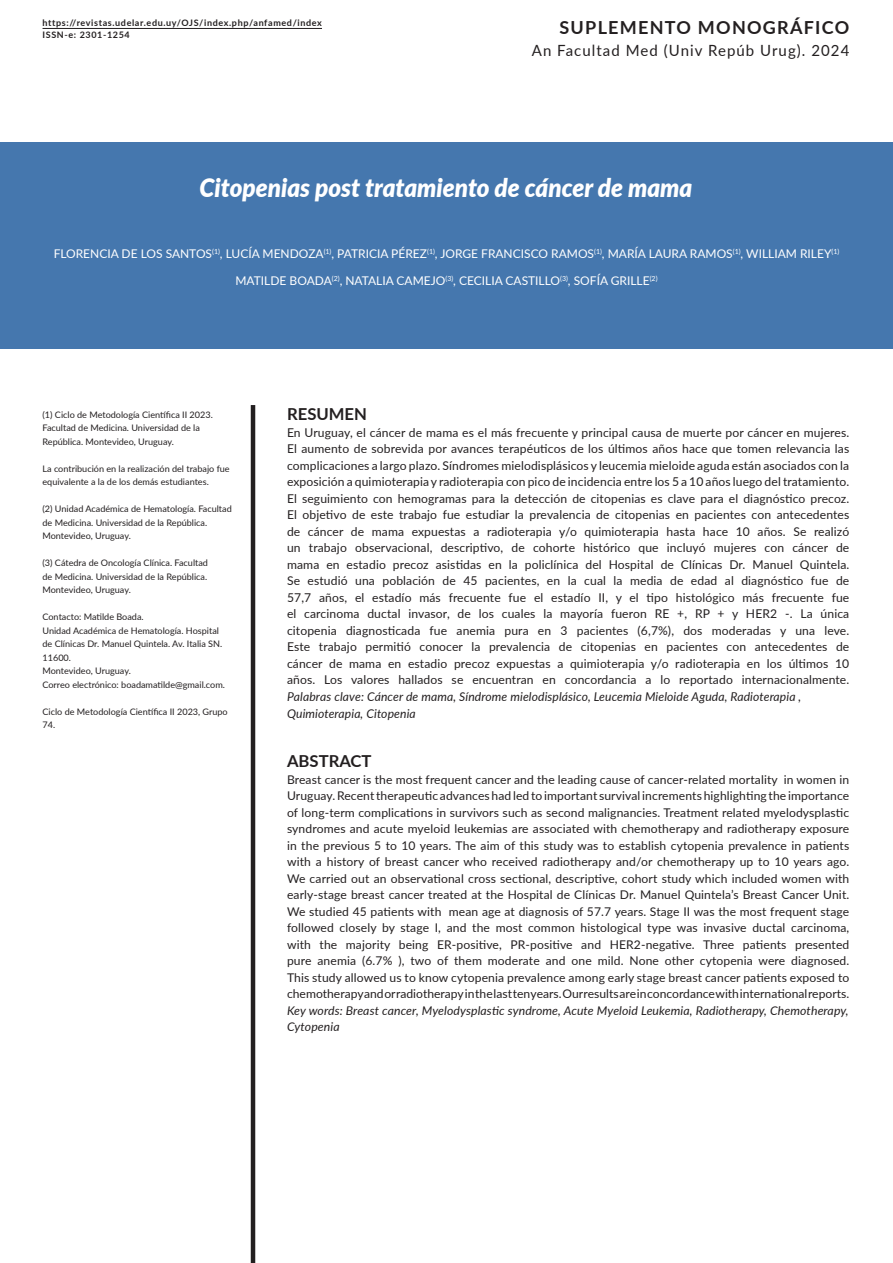
<style>
.page{position:relative;width:893px;height:1263px;background:#fff}
.page>*{position:absolute;margin:0;border:0;box-sizing:border-box;transform-origin:0 0}
.t1{font:italic 900 25.5px "Lato";color:#fff;scale:.95 1}
.t2{font:700 18px "Lato";letter-spacing:.07em;color:#231f20}
.t3{font:700 16.5px "Lato";color:#231f20}
.t4{font:15.45px "Lato";letter-spacing:.07em;color:#231f20}
.t5{font:12.15px/16.5px "Lato";letter-spacing:.01em;color:#231f20;text-align:justify}
.t6{font:italic 12.15px/16.5px "Lato";letter-spacing:.01em;color:#231f20}
.t7{font:12px/16.5px "Lato";letter-spacing:.01em;color:#231f20;text-align:justify}
.t8{font:12px "Lato";color:#fff}
.t9{font:italic 12px/16.5px "Lato";letter-spacing:.01em;color:#231f20}
.t10{font:9px/13.5px "Lato";color:#231f20}
.t11{font:700 9px "Lato";letter-spacing:.07em;color:#231f20}
</style>
<div class="page">
<div style="left:1px;top:142px;width:892px;height:207px;background:#4577ae"></div>
<hr style="left:43px;top:28px;width:279px;height:1px;background:#231f20">
<hr style="left:251px;top:405px;width:4px;height:858px;background:#231f20">
<p class="t11" style="left:43px;top:16px;width:281px">https://revistas.udelar.edu.uy/OJS/index.php/anfamed/index</p>
<p class="t11" style="left:43px;top:28px;width:89px">ISSN-e: 2301-1254</p>
<p class="t2" style="left:559px;top:14px;width:291px">SUPLEMENTO MONOGRÁFICO</p>
<p class="t4" style="left:532px;top:39px;width:319px">An Facultad Med (Univ Repúb Urug). 2024</p>
<p class="t1" style="left:200px;top:169px;width:520px">Citopenias post tratamiento de cáncer de mama</p>
<p class="t8" style="left:54px;top:245px;width:787px">FLORENCIA DE LOS SANTOS<sup>(1)</sup>, LUCÍA MENDOZA<sup>(1)</sup>, PATRICIA PÉREZ<sup>(1)</sup>, JORGE FRANCISCO RAMOS<sup>(1)</sup>, MARÍA LAURA RAMOS<sup>(1)</sup>, WILLIAM RILEY<sup>(1)</sup></p>
<p class="t8" style="left:235px;top:272px;width:424px">MATILDE BOADA<sup>(2)</sup>, NATALIA CAMEJO<sup>(3)</sup>, CECILIA CASTILLO<sup>(3)</sup>, SOFÍA GRILLE<sup>(2)</sup></p>
<p class="t10" style="left:43px;top:407px;width:172px">(1) Ciclo de Metodología Científica II 2023.<br>Facultad de Medicina. Universidad de la<br>República. Montevideo, Uruguay.</p>
<p class="t10" style="left:43px;top:461px;width:189px">La contribución en la realización del trabajo fue equivalente a la de los demás estudiantes.</p>
<p class="t10" style="left:43px;top:502px;width:191px">(2) Unidad Académica de Hematología. Facultad de Medicina. Universidad de la República.<br>Montevideo, Uruguay.</p>
<p class="t10" style="left:43px;top:556px;width:167px;text-align:justify">(3) Cátedra de Oncología Clínica. Facultad de Medicina. Universidad de la República.<br>Montevideo, Uruguay.</p>
<p class="t10" style="left:43px;top:610px;width:103px">Contacto: Matilde Boada.</p>
<p class="t10" style="left:43px;top:623px;width:181px">Unidad Académica de Hematología. Hospital de Clínicas Dr. Manuel Quintela. Av. Italia SN.<br>11600.</p>
<p class="t10" style="left:43px;top:664px;width:90px">Montevideo, Uruguay.</p>
<p class="t10" style="left:43px;top:677px;width:184px">Correo electrónico: boadamatilde@gmail.com.</p>
<p class="t10" style="left:43px;top:704px;width:187px">Ciclo de Metodología Científica II 2023, Grupo<br>74.</p>
<p class="t3" style="left:287px;top:402px;width:81px">RESUMEN</p>
<p class="t5" style="left:287px;top:424px;width:564px">En Uruguay, el cáncer de mama es el más frecuente y principal causa de muerte por cáncer en mujeres.</p>
<p class="t5" style="left:287px;top:440px;width:564px">El aumento de sobrevida por avances terapéuticos de los últimos años hace que tomen relevancia las complicaciones a largo plazo. Síndromes mielodisplásicos y leucemia mieloide aguda están asociados con la exposición a quimioterapia y radioterapia con pico de incidencia entre los 5 a 10 años luego del tratamiento.<br>El seguimiento con hemogramas para la detección de citopenias es clave para el diagnóstico precoz.</p>
<p class="t5" style="left:287px;top:506px;width:564px">El objetivo de este trabajo fue estudiar la prevalencia de citopenias en pacientes con antecedentes de cáncer de mama expuestas a radioterapia y/o quimioterapia hasta hace 10 años. Se realizó un trabajo observacional, descriptivo, de cohorte histórico que incluyó mujeres con cáncer de mama en estadio precoz asistidas en la policlínica del Hospital de Clínicas Dr. Manuel Quintela.</p>
<p class="t5" style="left:287px;top:572px;width:564px">Se estudió una población de 45 pacientes, en la cual la media de edad al diagnóstico fue de 57,7 años, el estadío más frecuente fue el estadío II, y el tipo histológico más frecuente fue el carcinoma ductal invasor, de los cuales la mayoría fueron RE +, RP + y HER2 -. La única citopenia diagnosticada fue anemia pura en 3 pacientes (6,7%), dos moderadas y una leve.</p>
<p class="t5" style="left:287px;top:638px;width:564px">Este trabajo permitió conocer la prevalencia de citopenias en pacientes con antecedentes de cáncer de mama en estadio precoz expuestas a quimioterapia y/o radioterapia en los últimos 10 años. Los valores hallados se encuentran en concordancia a lo reportado internacionalmente.</p>
<p class="t6" style="left:287px;top:688px;width:516px">Palabras clave: Cáncer de mama, Síndrome mielodisplásico, Leucemia Mieloide Aguda, Radioterapia ,<br>Quimioterapia, Citopenia</p>
<p class="t3" style="left:287px;top:749px;width:86px">ABSTRACT</p>
<p class="t7" style="left:287px;top:770px;width:564px">Breast cancer is the most frequent cancer and the leading cause of cancer-related mortality in women in Uruguay. Recent therapeutic advances had led to important survival increments highlighting the importance of long-term complications in survivors such as second malignancies. Treatment related myelodysplastic syndromes and acute myeloid leukemias are associated with chemotherapy and radiotherapy exposure in the previous 5 to 10 years. The aim of this study was to establish cytopenia prevalence in patients with a history of breast cancer who received radiotherapy and/or chemotherapy up to 10 years ago.</p>
<p class="t7" style="left:287px;top:869px;width:564px">We carried out an observational cross sectional, descriptive, cohort study which included women with early-stage breast cancer treated at the Hospital de Clínicas Dr. Manuel Quintela’s Breast Cancer Unit.</p>
<p class="t7" style="left:287px;top:902px;width:564px">We studied 45 patients with mean age at diagnosis of 57.7 years. Stage II was the most frequent stage followed closely by stage I, and the most common histological type was invasive ductal carcinoma, with the majority being ER-positive, PR-positive and HER2-negative. Three patients presented pure anemia (6.7% ), two of them moderate and one mild. None other cytopenia were diagnosed.</p>
<p class="t7" style="left:287px;top:968px;width:564px">This study allowed us to know cytopenia prevalence among early stage breast cancer patients exposed to chemotherapy and or radiotherapy in the last ten years. Our results are in concordance with international reports.</p>
<p class="t9" style="left:287px;top:1001px;width:563px">Key words: Breast cancer, Myelodysplastic syndrome, Acute Myeloid Leukemia, Radiotherapy, Chemotherapy,<br>Cytopenia</p>
</div>
